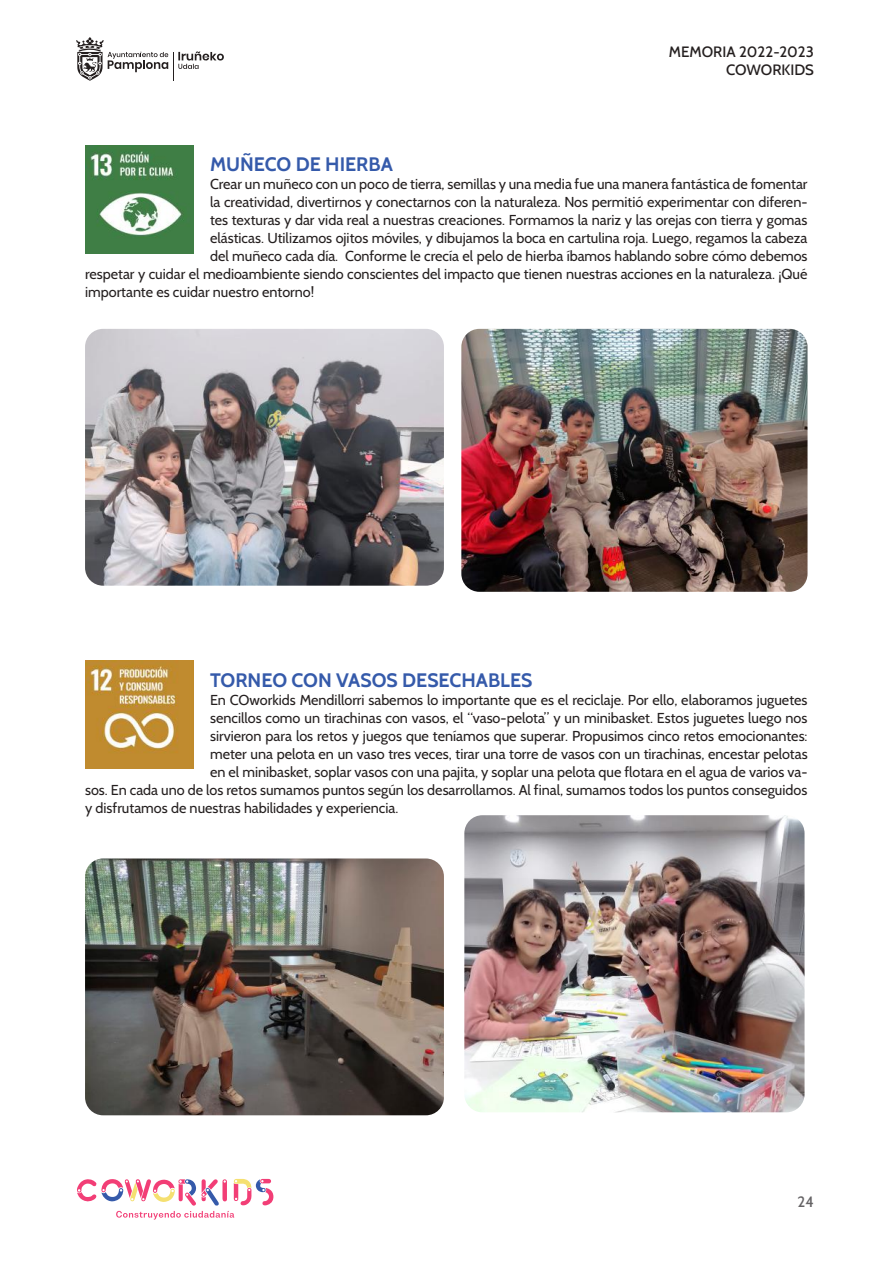
<style>
.page{position:relative;width:893px;height:1263px;background:#fff}
.page>*{position:absolute;margin:0;border:0;box-sizing:border-box;transform-origin:0 0}
.t1{font:700 19.5px "Cabin";color:#355aaa}
.t2{font:500 15px/18px "Cabin";color:#241f1f;text-align:right}
.t3{font:500 15px "Cabin";color:#656365}
.t4{font:14.4px "Cabin";color:#241f1f}
</style>
<div class="page">
<svg style="left:77px;top:1178px;width:196px;height:41px"></svg>
<svg style="left:76px;top:37px;width:148px;height:44px"></svg>
<img style="left:85px;top:145px;width:108px;height:108px">
<img style="left:85px;top:661px;width:108px;height:108px">
<img style="left:85px;top:329px;width:359px;height:257px">
<img style="left:85px;top:858px;width:359px;height:257px">
<img style="left:461px;top:329px;width:346px;height:263px">
<img style="left:464px;top:815px;width:340px;height:297px">
<p class="t2" style="left:669px;top:42px;width:147px">MEMORIA 2022-2023<br>COWORKIDS</p>
<h1 class="t1" style="left:210px;top:153px;width:184px">MUÑECO DE HIERBA</h1>
<p class="t4" style="left:210px;top:175px;width:599px">Crear un muñeco con un poco de tierra, semillas y una media fue una manera fantástica de fomentar</p>
<p class="t4" style="left:210px;top:193px;width:599px">la creatividad, divertirnos y conectarnos con la naturaleza. Nos permitió experimentar con diferen-</p>
<p class="t4" style="left:210px;top:211px;width:599px">tes texturas y dar vida real a nuestras creaciones. Formamos la nariz y las orejas con tierra y gomas</p>
<p class="t4" style="left:210px;top:229px;width:599px">elásticas. Utilizamos ojitos móviles, y dibujamos la boca en cartulina roja. Luego, regamos la cabeza</p>
<p class="t4" style="left:210px;top:247px;width:599px">del muñeco cada día. Conforme le crecía el pelo de hierba íbamos hablando sobre cómo debemos</p>
<p class="t4" style="left:85px;top:265px;width:724px">respetar y cuidar el medioambiente siendo conscientes del impacto que tienen nuestras acciones en la naturaleza. ¡Qué</p>
<p class="t4" style="left:85px;top:283px;width:231px">importante es cuidar nuestro entorno!</p>
<h1 class="t1" style="left:210px;top:668px;width:324px">TORNEO CON VASOS DESECHABLES</h1>
<p class="t4" style="left:210px;top:691px;width:599px">En COworkids Mendillorri sabemos lo importante que es el reciclaje. Por ello, elaboramos juguetes</p>
<p class="t4" style="left:210px;top:709px;width:599px">sencillos como un tirachinas con vasos, el “vaso-pelota” y un minibasket. Estos juguetes luego nos</p>
<p class="t4" style="left:210px;top:727px;width:599px">sirvieron para los retos y juegos que teníamos que superar. Propusimos cinco retos emocionantes:</p>
<p class="t4" style="left:210px;top:745px;width:599px">meter una pelota en un vaso tres veces, tirar una torre de vasos con un tirachinas, encestar pelotas</p>
<p class="t4" style="left:210px;top:763px;width:599px">en el minibasket, soplar vasos con una pajita, y soplar una pelota que flotara en el agua de varios va-</p>
<p class="t4" style="left:85px;top:781px;width:724px">sos. En cada uno de los retos sumamos puntos según los desarrollamos. Al final, sumamos todos los puntos conseguidos</p>
<p class="t4" style="left:85px;top:799px;width:315px">y disfrutamos de nuestras habilidades y experiencia.</p>
<p class="t3" style="left:798px;top:1192px;width:18px">24</p>
</div>
